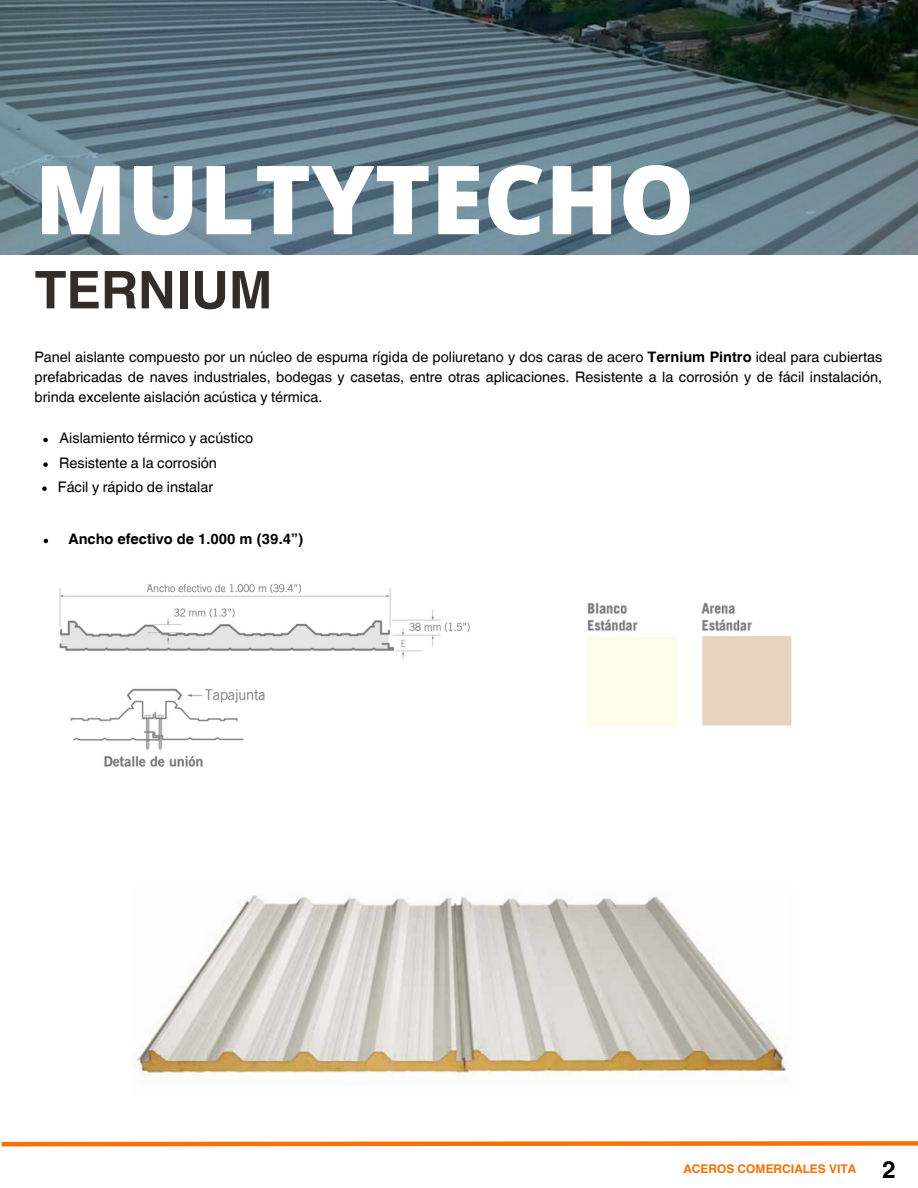
<style>
.page{position:relative;width:918px;height:1188px;background:#fff}
.page>*{position:absolute;margin:0;border:0;box-sizing:border-box;transform-origin:0 0}
.t1{font:800 95.55px "Open Sans";color:#fff}
.t2{font:700 52.05px "Helvetica World";color:#332d2a}
.t3{font:700 24px "Helvetica World";color:#000}
.t4{font:14.55px/20.2px "Helvetica World";color:#000;text-align:justify}
.t5{font:700 14.55px "Helvetica World";color:#000}
.t6{font:700 12px "Helvetica World";color:#fd6e05}
.s1{font-weight:700}
</style>
<div class="page">
<img style="left:0;top:0;width:918px;height:254px">
<svg style="left:1px;top:1141px;width:917px;height:6px;background:#fd9243"></svg>
<img style="left:59px;top:583px;width:411px;height:76px">
<img style="left:70px;top:688px;width:195px;height:79px">
<img style="left:587px;top:602px;width:205px;height:124px">
<img style="left:134px;top:895px;width:653px;height:187px">
<svg style="left:43px;top:438px;width:5px;height:4px"></svg>
<svg style="left:43px;top:462px;width:5px;height:5px"></svg>
<svg style="left:42px;top:486px;width:5px;height:5px"></svg>
<svg style="left:44px;top:539px;width:4px;height:4px"></svg>
<p class="t1" style="left:35px;top:132px;width:661px">MULTYTECHO</p>
<p class="t2" style="left:35px;top:247px;width:239px">TERNIUM</p>
<p class="t4" style="left:35px;top:347px;width:849px">Panel aislante compuesto por un núcleo de espuma rígida de poliuretano y dos caras de acero <span class="s1">Ternium Pintro</span> ideal para cubiertas prefabricadas de naves industriales, bodegas y casetas, entre otras aplicaciones. Resistente a la corrosión y de fácil instalación, brinda excelente aislación acústica y térmica.</p>
<p class="t4" style="left:60px;top:428px;width:195px">Aislamiento térmico y acústico</p>
<p class="t4" style="left:59px;top:453px;width:159px">Resistente a la corrosión</p>
<p class="t4" style="left:58px;top:477px;width:157px">Fácil y rápido de instalar</p>
<p class="t5" style="left:69px;top:527px;width:236px">Ancho efectivo de 1.000 m (39.4”)</p>
<p class="t6" style="left:683px;top:1158px;width:174px">ACEROS COMERCIALES VITA</p>
<p class="t3" style="left:882px;top:1150px;width:15px">2</p>
</div>
